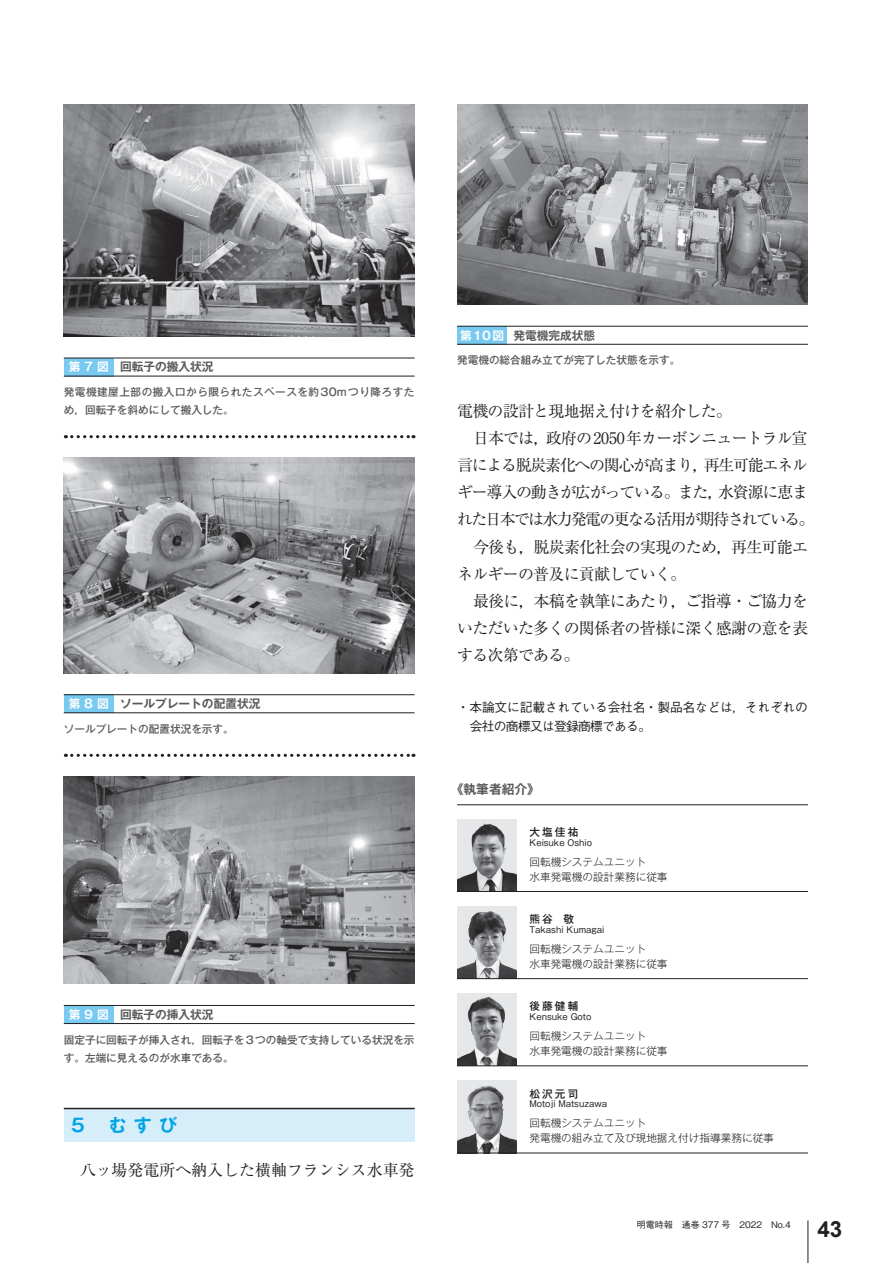
<style>
.page{position:relative;width:893px;height:1263px;background:#fff}
.page>*{position:absolute;margin:0;border:0;box-sizing:border-box;transform-origin:0 0}
.t1{font:700 22.35px "Arial";color:#231f20}
._2_大見出し{font:700 18px "Gothic MB101 Pr 6 N De";color:#00a5e5}
.a_本文{font:15.9px/27.2px "Ryumin Pr 6 N";letter-spacing:-.045em;color:#231f20}
.a_本文-2{font:15.9px/27.2px "Ryumin Pr 6 N";letter-spacing:-.08em;color:#231f20;text-align:center}
.a_本文-3{font:15.9px "Ryumin Pr 6 N";color:#231f20}
.登録商標{font:500 12.75px/19.2px "Gothic BBB Pr 6 N";letter-spacing:-.015em;color:#231f20}
.文献_著者_見出し{font:700 12.75px "Gothic MB101 Pr 6 N De";color:#57585a}
.キャプション_タイトル{font:700 11.7px "Gothic MB101 Pr 6 N De";color:#57585a}
.キャプション_図表番号{font:700 11.7px "Gothic MB101 Pr 6 N De";letter-spacing:.335em;color:#fff}
.キャプション_サブ{font:500 10.65px/18px "Gothic MB101 Pr 6 N";color:#57585a}
.c_執筆者紹介_業務内容{font:300 10.65px "Gothic MB101 Pr 6 N";color:#231f20}
.キャプション_サブ-2{font:500 10.65px/18px "Gothic MB101 Pr 6 N";letter-spacing:.045em;color:#57585a}
.c_執筆者紹介_所属{font:300 10.65px "Gothic MB101 Pr 6 N";color:#231f20}
.c_執筆者_名前{font:500 10.65px "Gothic MB101 Pr 6 N";letter-spacing:.2em;color:#231f20}
.t2{font:500 9px "Gothic BBB Pro";color:#231f20}
.c_執筆者紹介_ローマ字{font:8.55px "Gothic MB101 Pr 6 N";color:#231f20}
.s1{font-weight:700}
</style>
<div class="page">
<hr style="left:808px;top:1220px;width:1px;height:43px;background:#231f20">
<div style="left:64px;top:1108px;width:351px;height:34px;background:#d6edfa"></div>
<hr style="left:64px;top:1108px;width:351px;height:1px;background:#231f20">
<div style="left:457px;top:906px;width:60px;height:73px;background:#e6e7e9"></div>
<div style="left:457px;top:993px;width:60px;height:73px;background:#e6e7e9"></div>
<hr style="left:457px;top:804px;width:351px;height:1px;background:#231f20">
<img style="left:457px;top:819px;width:60px;height:72px">
<img style="left:457px;top:911px;width:60px;height:67px">
<img style="left:457px;top:998px;width:60px;height:67px">
<img style="left:457px;top:1081px;width:60px;height:72px">
<hr style="left:457px;top:891px;width:351px;height:1px;background:#231f20">
<hr style="left:457px;top:978px;width:351px;height:1px;background:#231f20">
<hr style="left:457px;top:1065px;width:351px;height:1px;background:#231f20">
<hr style="left:457px;top:1153px;width:351px;height:1px;background:#231f20">
<div style="left:457px;top:326px;width:50px;height:18px;background:#79caf1"></div>
<hr style="left:457px;top:326px;width:351px;height:1px;background:#231f20">
<hr style="left:457px;top:344px;width:351px;height:1px;background:#231f20">
<img style="left:457px;top:105px;width:351px;height:200px">
<div style="left:64px;top:695px;width:50px;height:18px;background:#79caf1"></div>
<hr style="left:64px;top:694px;width:351px;height:1px;background:#231f20">
<hr style="left:64px;top:712px;width:351px;height:1px;background:#231f20">
<img style="left:64px;top:458px;width:351px;height:215px">
<div style="left:64px;top:1005px;width:50px;height:18px;background:#79caf1"></div>
<hr style="left:64px;top:1005px;width:351px;height:1px;background:#231f20">
<hr style="left:64px;top:1023px;width:351px;height:1px;background:#231f20">
<img style="left:64px;top:776px;width:351px;height:208px">
<div style="left:64px;top:358px;width:50px;height:18px;background:#79caf1"></div>
<hr style="left:64px;top:358px;width:351px;height:1px;background:#231f20">
<hr style="left:64px;top:376px;width:351px;height:1px;background:#231f20">
<img style="left:64px;top:105px;width:351px;height:231px">
<svg style="left:72px;top:754px;width:342px;height:3px"></svg>
<svg style="left:72px;top:435px;width:342px;height:3px"></svg>
<p class="キャプション_図表番号" style="left:69px;top:357px;width:42px">第7図</p>
<p class="キャプション_タイトル" style="left:120px;top:357px;width:95px">回転子の搬入状況</p>
<p class="キャプション_サブ-2" style="left:64px;top:382px;width:352px">発電機建屋上部の搬入口から限られたスペースを約30mつり降ろすため，回転子を斜めにして搬入した。</p>
<p class="キャプション_図表番号" style="left:69px;top:694px;width:42px">第8図</p>
<p class="キャプション_タイトル" style="left:120px;top:694px;width:142px">ソールプレートの配置状況</p>
<p class="キャプション_サブ" style="left:64px;top:719px;width:172px">ソールプレートの配置状況を示す。</p>
<p class="キャプション_図表番号" style="left:69px;top:1005px;width:42px">第9図</p>
<p class="キャプション_タイトル" style="left:120px;top:1005px;width:95px">回転子の挿入状況</p>
<p class="キャプション_サブ" style="left:64px;top:1030px;width:352px">固定子に回転子が挿入され，回転子を3つの軸受で支持している状況を示す。左端に見えるのが水車である。</p>
<p class="_2_大見出し" style="left:71px;top:1110px;width:15px">5</p>
<p class="_2_大見出し" style="left:108px;top:1110px;width:70px">むすび</p>
<p class="a_本文-3" style="left:80px;top:1157px;width:336px">八ッ場発電所へ納入した横軸フランシス水車発</p>
<p class="キャプション_図表番号" style="left:460px;top:325px;width:46px">第10図</p>
<p class="キャプション_タイトル" style="left:513px;top:325px;width:83px">発電機完成状態</p>
<p class="キャプション_サブ" style="left:457px;top:351px;width:225px">発電機の総合組み立てが完了した状態を示す。</p>
<p class="a_本文" style="left:457px;top:397px;width:276px">電機の設計と現地据え付けを紹介した。</p>
<p class="a_本文-2" style="left:457px;top:424px;width:359px">日本では<span class="s1">，</span>政府の2050年カーボンニュートラル宣<br>言による脱炭素化への関心が高まり<span class="s1">，</span>再生可能エネルギー導入の動きが広がっている。また<span class="s1">，</span>水資源に恵まれた日本では水力発電の更なる活用が期待されている。</p>
<p class="a_本文" style="left:457px;top:532px;width:352px;text-indent:16px">今後も<span class="s1">，</span>脱炭素化社会の実現のため<span class="s1">，</span>再生可能エネルギーの普及に貢献していく。</p>
<p class="a_本文" style="left:457px;top:586px;width:352px;text-align:justify;text-indent:16px">最後に<span class="s1">，</span>本稿を執筆にあたり<span class="s1">，</span>ご指導・ご協力をいただいた多くの関係者の皆様に深く感謝の意を表する次第である。</p>
<p class="登録商標" style="left:470px;top:697px;width:340px;text-indent:-13px">・ 本論文に記載されている会社名・製品名などは，それぞれの会社の商標又は登録商標である。</p>
<p class="文献_著者_見出し" style="left:451px;top:778px;width:91px">《執筆者紹介》</p>
<p class="c_執筆者_名前" style="left:529px;top:823px;width:50px">大塩佳祐</p>
<p class="c_執筆者紹介_ローマ字" style="left:529px;top:835px;width:64px">Keisuke Oshio</p>
<p class="c_執筆者紹介_所属" style="left:529px;top:853px;width:118px">回転機システムユニット</p>
<p class="c_執筆者紹介_業務内容" style="left:529px;top:868px;width:140px">水車発電機の設計業務に従事</p>
<p class="c_執筆者_名前" style="left:529px;top:910px;width:46px">熊谷　敬</p>
<p class="c_執筆者紹介_ローマ字" style="left:529px;top:923px;width:76px">Takashi Kumagai</p>
<p class="c_執筆者紹介_所属" style="left:529px;top:940px;width:118px">回転機システムユニット</p>
<p class="c_執筆者紹介_業務内容" style="left:529px;top:955px;width:140px">水車発電機の設計業務に従事</p>
<p class="c_執筆者_名前" style="left:529px;top:997px;width:50px">後藤健輔</p>
<p class="c_執筆者紹介_ローマ字" style="left:529px;top:1010px;width:64px">Kensuke Goto</p>
<p class="c_執筆者紹介_所属" style="left:529px;top:1027px;width:118px">回転機システムユニット</p>
<p class="c_執筆者紹介_業務内容" style="left:529px;top:1042px;width:140px">水車発電機の設計業務に従事</p>
<p class="c_執筆者_名前" style="left:529px;top:1084px;width:50px">松沢元司</p>
<p class="c_執筆者紹介_ローマ字" style="left:529px;top:1097px;width:79px">Motoji Matsuzawa</p>
<p class="c_執筆者紹介_所属" style="left:529px;top:1114px;width:118px">回転機システムユニット</p>
<p class="c_執筆者紹介_業務内容" style="left:529px;top:1129px;width:246px">発電機の組み立て及び現地据え付け指導業務に従事</p>
<p class="t2" style="left:637px;top:1218px;width:156px">明電時報　通巻 377 号　2022　No.4</p>
<h1 class="t1" style="left:817px;top:1213px;width:26px">43</h1>
</div>
